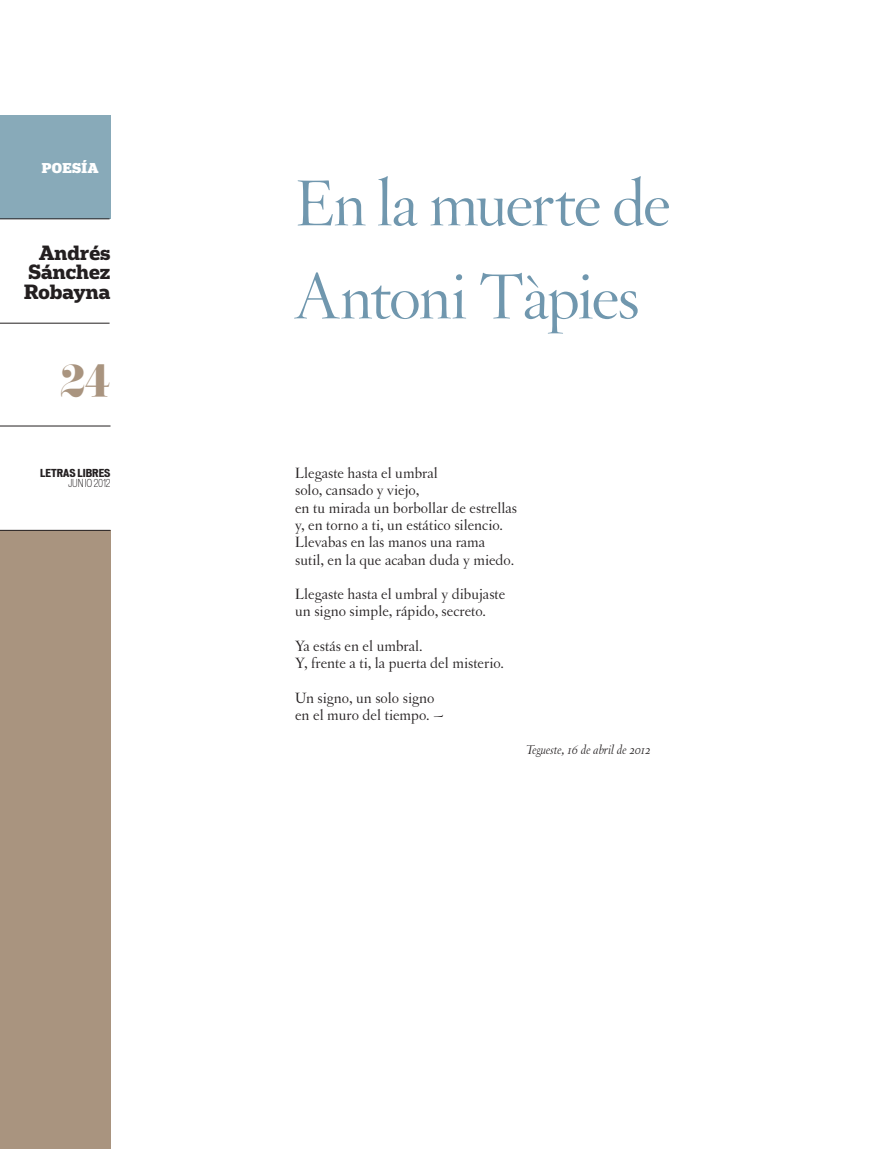
<style>
.page{position:relative;width:893px;height:1149px;background:#fff}
.page>*{position:absolute;margin:0;border:0;box-sizing:border-box;transform-origin:0 0}
.t1{font:300 63px/93px "Hoefler Titling";letter-spacing:-.03em;color:#7097ae}
.t2{font:39px "Eloquent JF";color:#a9947f}
.t3{font:700 19.5px/19.5px "Popular";color:#231f20;text-align:justify}
.t4{font:15.75px/17.2px "Letras Oldstyle";color:#231f20}
.t5{font:italic 13.5px "Letras Oldstyle";color:#231f20}
.t6{font:900 13.5px "Popular";letter-spacing:.02em;color:#fff}
.t7{font:700 expanded 10.5px "Vonnes";color:#231f20}
.t8{font:300 condensed 10.5px "Vonnes";color:#231f20}
</style>
<div class="page">
<div style="left:0;top:116px;width:111px;height:103px;background:#88aab9"></div>
<div style="left:0;top:530px;width:111px;height:618px;background:#a9947f"></div>
<hr style="left:0;top:218px;width:110px;height:1px;background:#231f20">
<hr style="left:0;top:323px;width:110px;height:1px;background:#231f20">
<hr style="left:0;top:530px;width:111px;height:1px;background:#231f20">
<hr style="left:0;top:425px;width:111px;height:1px;background:#231f20">
<p class="t6" style="left:42px;top:159px;width:58px">POESÍA</p>
<p class="t3" style="left:24px;top:242px;width:88px;text-indent:14px">Andrés Sánchez Robayna</p>
<h2 class="t2" style="left:60px;top:354px;width:52px">24</h2>
<p class="t7" style="left:40px;top:466px;width:72px">LETRAS LIBRES</p>
<p class="t8" style="left:68px;top:476px;width:44px">JUN IO 2012</p>
<h1 class="t1" style="left:295px;top:152px;width:377px">En la muerte de<br>Antoni Tàpies</h1>
<p class="t4" style="left:295px;top:464px;width:224px">Llegaste hasta el umbral<br>solo, cansado y viejo,<br>en tu mirada un borbollar de estrellas y, en torno a ti, un estático silencio.<br>Llevabas en las manos una rama sutil, en la que acaban duda y miedo.</p>
<p class="t4" style="left:295px;top:585px;width:212px">Llegaste hasta el umbral y dibujaste un signo simple, rápido, secreto.</p>
<p class="t4" style="left:295px;top:637px;width:210px">Ya estás en el umbral.<br>Y, frente a ti, la puerta del misterio.</p>
<p class="t4" style="left:295px;top:688px;width:150px">Un signo, un solo signo en el muro del tiempo. ~</p>
<p class="t5" style="left:526px;top:742px;width:126px">Tegueste, 16 de abril de 2012</p>
</div>
